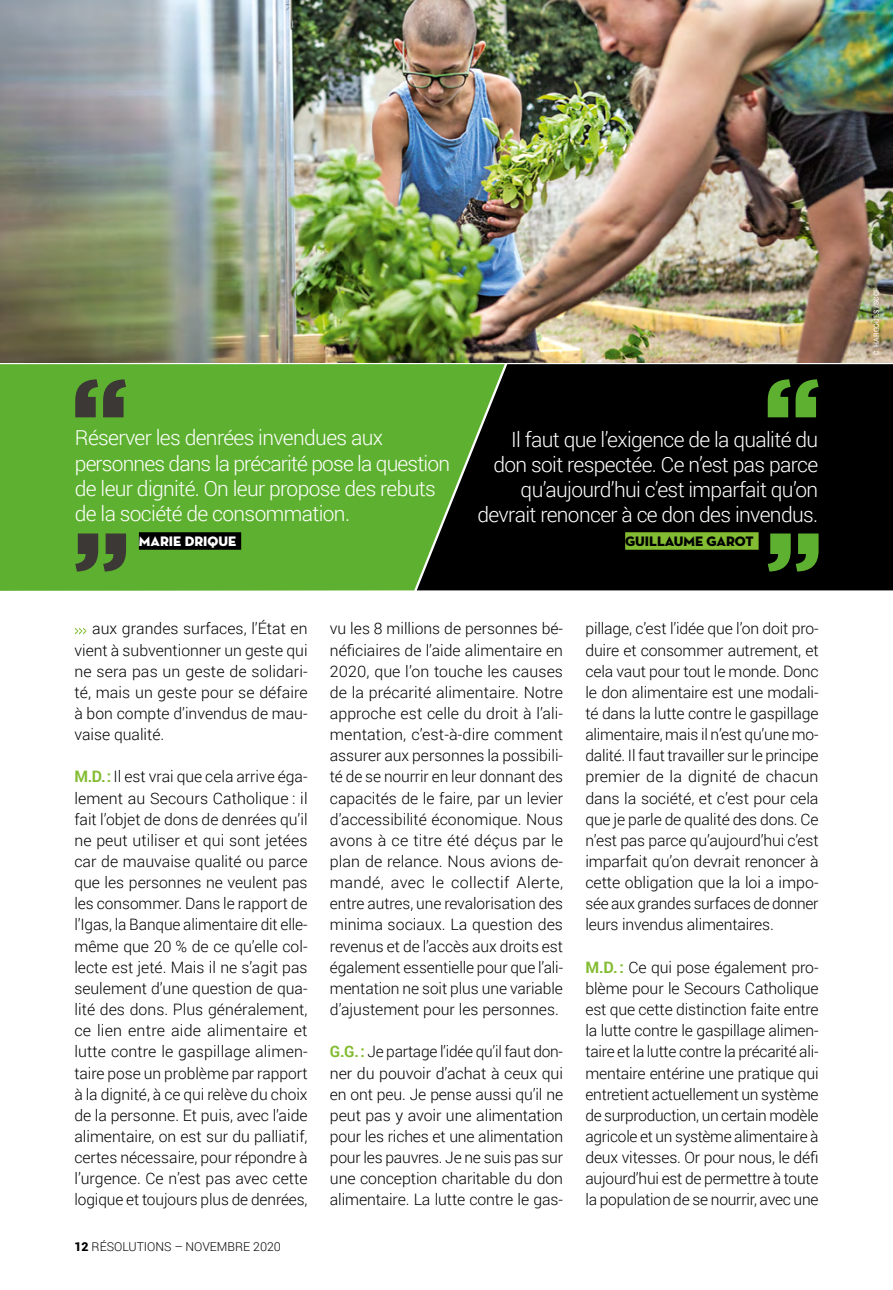
<style>
.page{position:relative;width:893px;height:1290px;background:#fff}
.page>*{position:absolute;margin:0;border:0;box-sizing:border-box;transform-origin:0 0}
.t1{font:300 21px/25.2px "Roboto";letter-spacing:-.03em;color:#fff}
.t2{font:300 15.75px/21.2px "Roboto";letter-spacing:-.005em;color:#000;text-align:justify}
.t3{font:14px "Neutra Disp Titling";color:#000}
.t4{font:14px "Neutra Disp Titling";color:#fff}
.t5{font:300 12.25px "Roboto";color:#000}
.t6{font:7px "Roboto";color:#fff}
.s1{font-weight:700;color:#83bc32}
.s2{font-weight:900}
</style>
<div class="page">
<img style="left:0;top:0;width:893px;height:362px">
<div style="left:0;top:364px;width:505px;height:227px;background:#5eb130"></div>
<svg style="left:417px;top:364px;width:476px;height:226px;background:#0a1206"></svg>
<svg style="left:75px;top:379px;width:51px;height:38px;background:#476033"></svg>
<svg style="left:768px;top:379px;width:51px;height:38px;background:#3e751f"></svg>
<svg style="left:75px;top:533px;width:51px;height:38px;background:#475f33"></svg>
<svg style="left:768px;top:533px;width:51px;height:38px;background:#3f7720"></svg>
<div style="left:139px;top:532px;width:102px;height:18px;background:#000"></div>
<div style="left:625px;top:532px;width:134px;height:18px;background:#83bc32"></div>
<svg style="left:75px;top:627px;width:11px;height:7px"></svg>
<h1 class="t1" style="left:75px;top:425px;width:377px">Réserver les denrées invendues aux personnes dans la précarité pose la question de leur dignité. On leur propose des rebuts de la société de consommation.</h1>
<h1 class="t1" style="left:477px;top:426px;width:342px;text-align:right">Il faut que l’exigence de la qualité du don soit respectée. Ce n’est pas parce qu’aujourd’hui c’est imparfait qu’on devrait renoncer à ce don des invendus.</h1>
<p class="t4" style="left:139px;top:532px;width:99px">MARIE DRIQUE</p>
<p class="t3" style="left:625px;top:532px;width:130px">GUILLAUME GAROT</p>
<p class="t2" style="left:74px;top:618px;width:235px;text-indent:18px">aux grandes surfaces, l’État en vient à subventionner un geste qui ne sera pas un geste de solidari&shy;té, mais un geste pour se défaire à bon compte d’invendus de mau&shy;vaise qualité.</p>
<p class="t2" style="left:74px;top:766px;width:235px"><span class="s1">M.D.:</span> Il est vrai que cela arrive éga&shy;lement au Secours Catholique : il fait l’objet de dons de denrées qu’il ne peut utiliser et qui sont jetées car de mauvaise qualité ou parce que les personnes ne veulent pas les consommer. Dans le rapport de l’Igas, la Banque alimentaire dit elle&shy;même que 20 % de ce qu’elle col&shy;lecte est jeté. Mais il ne s’agit pas seulement d’une question de qua&shy;lité des dons. Plus généralement, ce lien entre aide alimentaire et lutte contre le gaspillage alimen&shy;taire pose un problème par rapport à la dignité, à ce qui relève du choix de la personne. Et puis, avec l’aide alimentaire, on est sur du palliatif, certes nécessaire, pour répondre à l’urgence. Ce n’est pas avec cette logique et toujours plus de denrées,</p>
<p class="t5" style="left:74px;top:1238px;width:208px"><span class="s2">12</span> RÉSOLUTIONS – NOVEMBRE 2020</p>
<p class="t2" style="left:330px;top:618px;width:235px">vu les 8 millions de personnes bé&shy;néficiaires de l’aide alimentaire en 2020, que l’on touche les causes de la précarité alimentaire. Notre approche est celle du droit à l’ali&shy;mentation, c’est-à-dire comment assurer aux personnes la possibili&shy;té de se nourrir en leur donnant des capacités de le faire, par un levier d’accessibilité économique. Nous avons à ce titre été déçus par le plan de relance. Nous avions de&shy;mandé, avec le collectif Alerte, entre autres, une revalorisation des minima sociaux. La question des revenus et de l’accès aux droits est également essentielle pour que l’ali&shy;mentation ne soit plus une variable d’ajustement pour les personnes.</p>
<p class="t2" style="left:330px;top:1040px;width:235px"><span class="s1">G.G.:</span> Je partage l’idée qu’il faut don&shy;ner du pouvoir d’achat à ceux qui en ont peu. Je pense aussi qu’il ne peut pas y avoir une alimentation pour les riches et une alimentation pour les pauvres. Je ne suis pas sur une conception charitable du don alimentaire. La lutte contre le gas-</p>
<p class="t2" style="left:585px;top:618px;width:235px">pillage, c’est l’idée que l’on doit pro&shy;duire et consommer autrement, et cela vaut pour tout le monde. Donc le don alimentaire est une modali&shy;té dans la lutte contre le gaspillage alimentaire, mais il n’est qu’une mo&shy;dalité. Il faut travailler sur le principe premier de la dignité de chacun dans la société, et c’est pour cela que je parle de qualité des dons. Ce n’est pas parce qu’aujourd’hui c’est imparfait qu’on devrait renoncer à cette obligation que la loi a impo&shy;sée aux grandes surfaces de donner leurs invendus alimentaires.</p>
<p class="t2" style="left:585px;top:956px;width:235px"><span class="s1">M.D.:</span> Ce qui pose également pro&shy;blème pour le Secours Catholique est que cette distinction faite entre la lutte contre le gaspillage alimen&shy;taire et la lutte contre la précarité ali&shy;mentaire entérine une pratique qui entretient actuellement un système de surproduction, un certain modèle agricole et un système alimentaire à deux vitesses. Or pour nous, le défi aujourd’hui est de permettre à toute la population de se nourrir, avec une</p>
<p class="t6" style="left:871px;top:355px;width:68px;rotate:-90deg">C. HARGOUES /SCCF</p>
</div>
